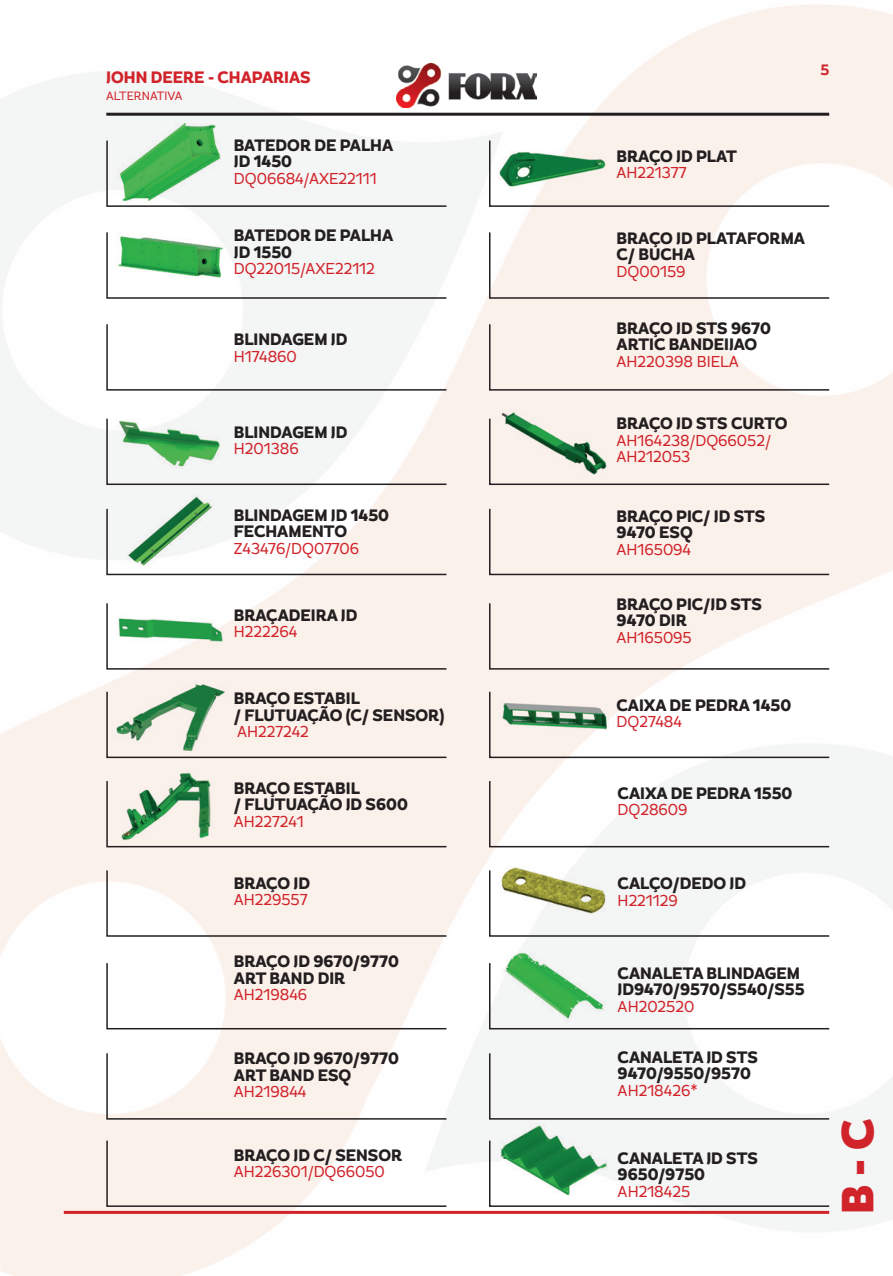
<style>
.page{position:relative;width:893px;height:1276px;background:#fff}
.page>*{position:absolute;margin:0;border:0;box-sizing:border-box;transform-origin:0 0}
.t1{font:900 45px "Magallanes Cond";color:#d1232a}
.t2{font:800 16.5px/16.5px "Magallanes Cond";color:#231f20}
.t3{font:800 16.5px "Magallanes Cond";color:#d1232a}
.t4{font:15.75px/16.5px "Magallanes Cond";color:#d1232a}
.t5{font:700 15px "Magallanes Cond";color:#d1232a}
.t6{font:12px "Magallanes Cond";color:#d1232a}
</style>
<div class="page">
<img style="left:0;top:5px;width:893px;height:1271px">
<img style="left:397px;top:64px;width:140px;height:44px">
<hr style="left:64px;top:1211px;width:765px;height:3px;background:#d1232a">
<hr style="left:106px;top:113px;width:723px;height:3px;background:#231f20">
<svg style="left:106px;top:139px;width:342px;height:69px"></svg>
<svg style="left:488px;top:139px;width:343px;height:69px"></svg>
<svg style="left:106px;top:231px;width:342px;height:68px"></svg>
<svg style="left:488px;top:231px;width:343px;height:68px"></svg>
<svg style="left:106px;top:323px;width:342px;height:68px"></svg>
<svg style="left:488px;top:323px;width:343px;height:68px"></svg>
<svg style="left:106px;top:417px;width:342px;height:69px"></svg>
<div style="left:488px;top:417px;width:343px;height:69px;background:#fbf1eb"></div>
<svg style="left:106px;top:507px;width:342px;height:69px"></svg>
<div style="left:488px;top:507px;width:343px;height:69px;background:#fbf1eb"></div>
<svg style="left:106px;top:602px;width:342px;height:68px"></svg>
<svg style="left:488px;top:602px;width:343px;height:68px"></svg>
<svg style="left:106px;top:690px;width:342px;height:69px;background:#f2e9e3"></svg>
<svg style="left:488px;top:690px;width:343px;height:69px"></svg>
<div style="left:106px;top:779px;width:342px;height:69px;background:#fbf1eb"></div>
<svg style="left:488px;top:779px;width:343px;height:69px"></svg>
<svg style="left:106px;top:869px;width:342px;height:68px"></svg>
<svg style="left:488px;top:869px;width:343px;height:68px"></svg>
<svg style="left:106px;top:961px;width:342px;height:69px"></svg>
<svg style="left:488px;top:961px;width:343px;height:69px"></svg>
<svg style="left:106px;top:1051px;width:342px;height:69px"></svg>
<svg style="left:488px;top:1051px;width:343px;height:69px"></svg>
<svg style="left:106px;top:1139px;width:342px;height:68px"></svg>
<svg style="left:488px;top:1139px;width:343px;height:68px"></svg>
<img style="left:0;top:308px;width:1px;height:900px">
<img style="left:117px;top:124px;width:106px;height:80px">
<img style="left:117px;top:232px;width:106px;height:48px">
<img style="left:117px;top:419px;width:106px;height:50px">
<img style="left:127px;top:494px;width:86px;height:72px">
<img style="left:117px;top:614px;width:106px;height:30px">
<img style="left:113px;top:680px;width:117px;height:72px">
<img style="left:121px;top:770px;width:97px;height:70px">
<img style="left:497px;top:145px;width:111px;height:43px">
<img style="left:500px;top:408px;width:108px;height:67px">
<img style="left:500px;top:698px;width:108px;height:32px">
<img style="left:501px;top:867px;width:106px;height:49px">
<img style="left:501px;top:948px;width:106px;height:75px">
<img style="left:501px;top:1123px;width:106px;height:72px">
<p class="t3" style="left:106px;top:67px;width:206px">JOHN DEERE - CHAPARIAS</p>
<p class="t6" style="left:106px;top:88px;width:78px">ALTERNATIVA</p>
<p class="t2" style="left:234px;top:137px;width:161px">BATEDOR DE PALHA<br>JD 1450</p>
<p class="t4" style="left:234px;top:170px;width:144px">DQ06684/AXE22111</p>
<p class="t2" style="left:234px;top:228px;width:161px">BATEDOR DE PALHA<br>JD 1550</p>
<p class="t4" style="left:234px;top:261px;width:143px">DQ22015/AXE22112</p>
<p class="t2" style="left:234px;top:332px;width:115px">BLINDAGEM JD</p>
<p class="t4" style="left:234px;top:348px;width:65px">H174860</p>
<p class="t2" style="left:234px;top:424px;width:115px">BLINDAGEM JD</p>
<p class="t4" style="left:234px;top:440px;width:66px">H201386</p>
<p class="t2" style="left:234px;top:507px;width:157px">BLINDAGEM JD 1450<br>FECHAMENTO</p>
<p class="t4" style="left:234px;top:540px;width:127px">Z43476/DQ07706</p>
<p class="t2" style="left:234px;top:607px;width:125px">BRAÇADEIRA JD</p>
<p class="t4" style="left:234px;top:623px;width:65px">H222264</p>
<p class="t2" style="left:234px;top:691px;width:212px">BRAÇO ESTABIL<br>/ FLUTUAÇÃO (C/ SENSOR)</p>
<p class="t4" style="left:237px;top:723px;width:73px">AH227242</p>
<p class="t2" style="left:234px;top:780px;width:176px">BRAÇO ESTABIL<br>/ FLUTUAÇÃO JD S600</p>
<p class="t4" style="left:234px;top:813px;width:71px">AH227241</p>
<p class="t2" style="left:234px;top:875px;width:78px">BRAÇO JD</p>
<p class="t4" style="left:234px;top:891px;width:75px">AH229557</p>
<p class="t2" style="left:234px;top:954px;width:167px">BRAÇO JD 9670/9770<br>ART BAND DIR</p>
<p class="t4" style="left:234px;top:986px;width:75px">AH219846</p>
<p class="t2" style="left:234px;top:1051px;width:167px">BRAÇO JD 9670/9770<br>ART BAND ESQ</p>
<p class="t4" style="left:234px;top:1083px;width:74px">AH219844</p>
<p class="t2" style="left:234px;top:1147px;width:170px">BRAÇO JD C/ SENSOR</p>
<p class="t4" style="left:234px;top:1163px;width:153px">AH226301/DQ66050</p>
<p class="t5" style="left:820px;top:60px;width:10px">5</p>
<p class="t2" style="left:617px;top:149px;width:122px">BRAÇO JD PLAT</p>
<p class="t4" style="left:617px;top:165px;width:71px">AH221377</p>
<p class="t2" style="left:617px;top:230px;width:190px">BRAÇO JD PLATAFORMA<br>C/ BUCHA</p>
<p class="t4" style="left:617px;top:263px;width:70px">DQ00159</p>
<p class="t2" style="left:617px;top:320px;width:156px">BRAÇO JD STS 9670<br>ARTIC BANDEIJAO</p>
<p class="t4" style="left:617px;top:353px;width:124px">AH220398 BIELA</p>
<p class="t2" style="left:617px;top:416px;width:173px">BRAÇO JD STS CURTO</p>
<p class="t4" style="left:617px;top:432px;width:156px">AH164238/DQ66052/<br>AH212053</p>
<p class="t2" style="left:617px;top:509px;width:150px">BRAÇO PIC/ JD STS<br>9470 ESQ</p>
<p class="t4" style="left:617px;top:541px;width:76px">AH165094</p>
<p class="t2" style="left:617px;top:597px;width:147px">BRAÇO PIC/JD STS<br>9470 DIR</p>
<p class="t4" style="left:617px;top:629px;width:77px">AH165095</p>
<p class="t2" style="left:617px;top:697px;width:176px">CAIXA DE PEDRA 1450</p>
<p class="t4" style="left:617px;top:713px;width:67px">DQ27484</p>
<p class="t2" style="left:618px;top:785px;width:176px">CAIXA DE PEDRA 1550</p>
<p class="t4" style="left:618px;top:802px;width:71px">DQ28609</p>
<p class="t2" style="left:618px;top:876px;width:130px">CALÇO/DEDO JD</p>
<p class="t4" style="left:618px;top:892px;width:62px">H221129</p>
<p class="t2" style="left:618px;top:965px;width:189px">CANALETA BLINDAGEM<br>JD9470/9570/S540/S55</p>
<p class="t4" style="left:618px;top:998px;width:78px">AH202520</p>
<p class="t2" style="left:618px;top:1049px;width:142px">CANALETA JD STS<br>9470/9550/9570</p>
<p class="t4" style="left:618px;top:1082px;width:81px">AH218426*</p>
<p class="t2" style="left:618px;top:1150px;width:142px">CANALETA JD STS<br>9650/9750</p>
<p class="t4" style="left:618px;top:1183px;width:74px">AH218425</p>
<h1 class="t1" style="left:829px;top:1213px;width:96px;rotate:-90deg">B - C</h1>
</div>
